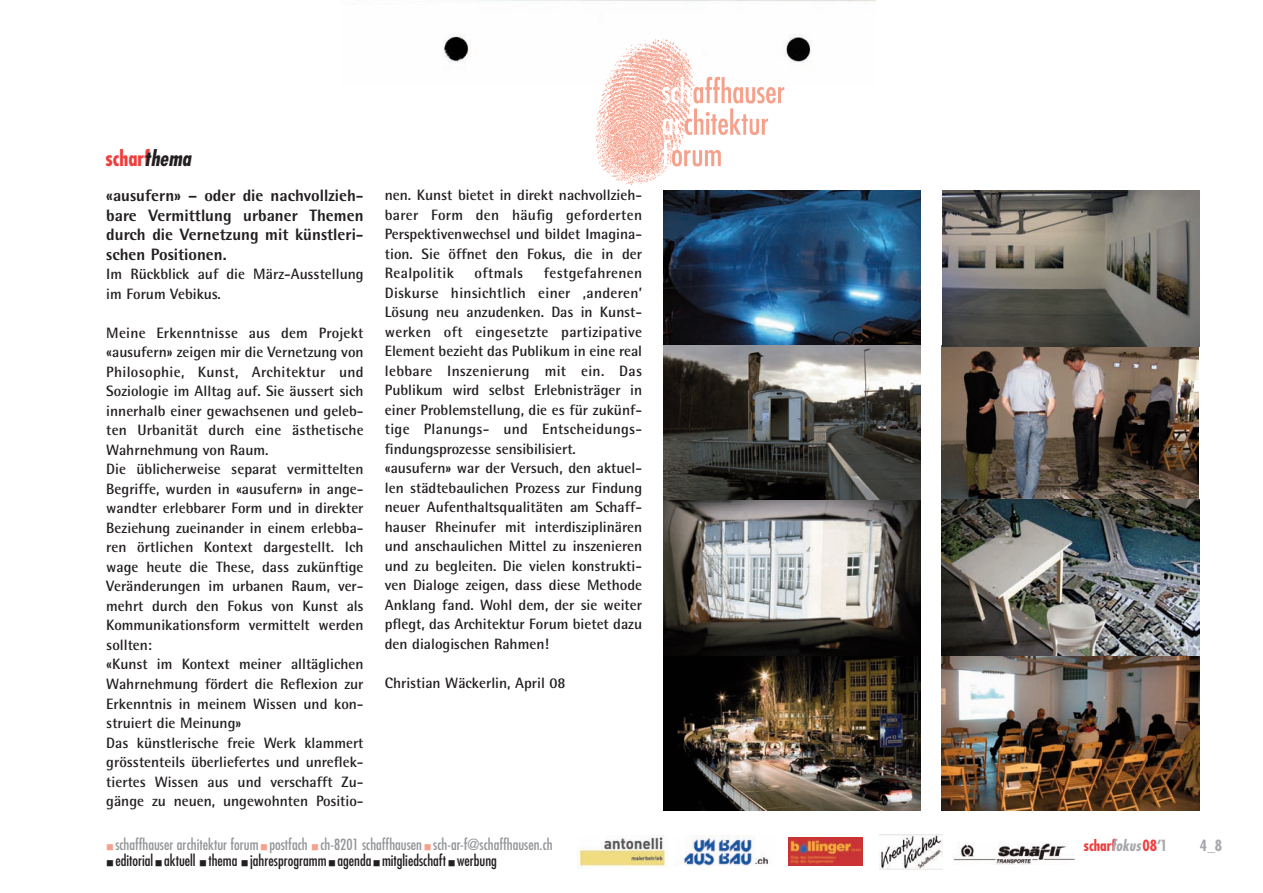
<style>
.page{position:relative;width:1263px;height:893px;background:#fff}
.page>*{position:absolute;margin:0;border:0;box-sizing:border-box;transform-origin:0 0}
.t1{font:700 condensed 21px "Futura";color:#ee3f3e}
.t2{font:800 16.5px/19.5px "Rotis Semi Sans";color:#231f20;text-align:justify}
.t3{font:700 15px/19.5px "Rotis Semi Sans";color:#231f20}
.t4{font:condensed 15px "Futura";color:#939598}
.t5{font:condensed 15px "Futura";color:#231f20}
.t6{font:700 condensed 15px "Futura";color:#ee3f3e}
.t7{font:700 15px "Rotis Semi Sans";letter-spacing:.02em;color:#231f20}
.t8{font:700 condensed 15px "Futura";color:#a8a9ad}
.s1{font-style:italic;color:#231f20}
.s2{font-style:italic;color:#a8a9ad}
.s3{color:#a8a9ad}
</style>
<div class="page">
<img style="left:443px;top:1px;width:433px;height:62px">
<img style="left:663px;top:190px;width:258px;height:620px">
<img style="left:942px;top:190px;width:257px;height:620px">
<img style="left:584px;top:29px;width:216px;height:207px">
<img style="left:577px;top:835px;width:89px;height:33px">
<img style="left:680px;top:835px;width:89px;height:31px">
<img style="left:789px;top:837px;width:73px;height:29px">
<img style="left:880px;top:834px;width:63px;height:36px">
<img style="left:953px;top:842px;width:121px;height:22px">
<h1 class="t1" style="left:105px;top:146px;width:87px">scharf<span class="s1">thema</span></h1>
<p class="t2" style="left:106px;top:186px;width:259px">«ausufern» – oder die nachvollzieh&shy;bare Vermittlung urbaner Themen durch die Vernetzung mit künstleri&shy;schen Positionen.</p>
<p class="t3" style="left:106px;top:264px;width:259px">Im Rückblick auf die März-Ausstellung im Forum Vebikus.</p>
<p class="t3" style="left:106px;top:323px;width:259px">Meine Erkenntnisse aus dem Projekt «ausufern» zeigen mir die Vernetzung von Philosophie, Kunst, Architektur und Soziologie im Alltag auf. Sie äussert sich innerhalb einer gewachsenen und geleb&shy;ten Urbanität durch eine ästhetische Wahrnehmung von Raum.<br>Die üblicherweise separat vermittelten Begriffe, wurden in «ausufern» in ange&shy;wandter erlebbarer Form und in direkter Beziehung zueinander in einem erlebba&shy;ren örtlichen Kontext dargestellt. Ich wage heute die These, dass zukünftige Veränderungen im urbanen Raum, ver&shy;mehrt durch den Fokus von Kunst als Kommunikationsform vermittelt werden sollten:<br>«Kunst im Kontext meiner alltäglichen Wahrnehmung fördert die Reflexion zur Erkenntnis in meinem Wissen und kon&shy;struiert die Meinung»<br>Das künstlerische freie Werk klammert grösstenteils überliefertes und unreflek&shy;tiertes Wissen aus und verschafft Zu&shy;gänge zu neuen, ungewohnten Positio-</p>
<p class="t3" style="left:385px;top:185px;width:259px;text-align:justify">nen. Kunst bietet in direkt nachvollzieh&shy;barer Form den häufig geforderten Perspektivenwechsel und bildet Imagina&shy;tion. Sie öffnet den Fokus, die in der Realpolitik</p>
<p class="t3" style="left:385px;top:263px;width:259px;text-indent:159px">festgefahrenen Diskurse hinsichtlich einer ‚anderen’ Lösung neu anzudenken. Das in Kunst&shy;werken oft eingesetzte partizipative Element bezieht das Publikum in eine real lebbare Inszenierung mit ein. Das Publikum wird selbst Erlebnisträger in einer Problemstellung, die es für zukünf&shy;tige Planungs- und Entscheidungs&shy;findungsprozesse sensibilisiert. «ausufern» war der Versuch, den aktuel&shy;len städtebaulichen Prozess zur Findung neuer Aufenthaltsqualitäten am Schaff&shy;hauser Rheinufer mit interdisziplinären und anschaulichen Mittel zu inszenieren und zu begleiten. Die vielen konstrukti&shy;ven Dialoge zeigen, dass diese Methode Anklang fand. Wohl dem, der sie weiter pflegt, das Architektur Forum bietet dazu den dialogischen Rahmen!</p>
<p class="t3" style="left:385px;top:673px;width:182px">Christian Wäckerlin, April 08</p>
<p class="t7" style="left:475px;top:264px;width:50px">oftmals</p>
<p class="t4" style="left:115px;top:836px;width:439px">schaffhauser architektur forum postfach ch-8201 schaffhausen sch-ar-f@schaffhausen.ch</p>
<p class="t5" style="left:115px;top:851px;width:383px">editorial aktuell thema jahresprogramm agenda mitgliedschaft werbung</p>
<p class="t6" style="left:1083px;top:836px;width:86px">scharf<span class="s2">okus</span>08<span class="s3">’1</span></p>
<p class="t8" style="left:1200px;top:836px;width:24px">4_8</p>
</div>
